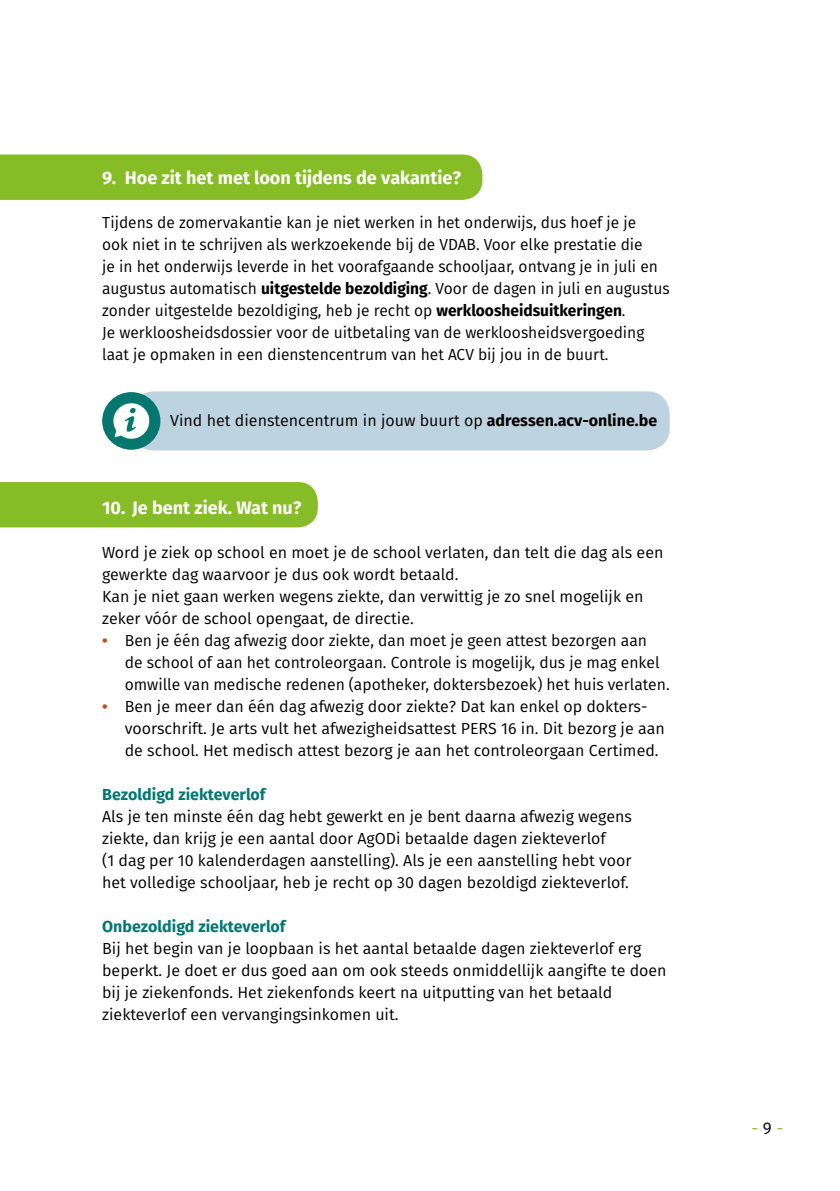
<style>
.page{position:relative;width:840px;height:1191px;background:#fff}
.page>*{position:absolute;margin:0;border:0;box-sizing:border-box;transform-origin:0 0}
.t1{font:700 18px "Fira Sans";color:#fff}
.t2{font:17px "Fira Sans";color:#86bc25}
.t3{font:16px/22px "Fira Sans";color:#000}
.t4{font:700 16px "Fira Sans";color:#007873}
.s1{font-weight:700}
.s2{font-weight:700;color:#c14d1d}
.s3{color:#000}
</style>
<div class="page">
<div style="left:131px;top:391px;width:538px;height:59px;background:#bed3e0;border-radius:23px"></div>
<div style="left:0;top:482px;width:317px;height:45px;background:#86bc25"></div>
<div style="left:0;top:154px;width:482px;height:46px;background:#86bc25"></div>
<div style="left:102px;top:392px;width:58px;height:58px;background:#05776f;border-radius:50%"></div>
<svg style="left:113px;top:403px;width:36px;height:36px"></svg>
<p class="t1" style="left:102px;top:165px;width:360px">9. Hoe zit het met loon tijdens de vakantie?</p>
<p class="t3" style="left:102px;top:211px;width:568px">Tijdens de zomervakantie kan je niet werken in het onderwijs, dus hoef je je<br>ook niet in te schrijven als werkzoekende bij de VDAB. Voor elke prestatie die<br>je in het onderwijs leverde in het voorafgaande schooljaar, ontvang je in juli en augustus automatisch <span class="s1">uitgestelde bezoldiging</span>. Voor de dagen in juli en augustus zonder uitgestelde bezoldiging, heb je recht op <span class="s1">werkloosheidsuitkeringen</span>.<br>Je werkloosheidsdossier voor de uitbetaling van de werkloosheidsvergoeding laat je opmaken in een dienstencentrum van het ACV bij jou in de buurt.</p>
<p class="t3" style="left:170px;top:409px;width:488px">Vind het dienstencentrum in jouw buurt op <span class="s1">adressen.acv-online.be</span></p>
<p class="t1" style="left:102px;top:495px;width:201px">10. Je bent ziek. Wat nu?</p>
<p class="t3" style="left:102px;top:541px;width:562px">Word je ziek op school en moet je de school verlaten, dan telt die dag als een gewerkte dag waarvoor je dus ook wordt betaald.<br>Kan je niet gaan werken wegens ziekte, dan verwittig je zo snel mogelijk en zeker vóór de school opengaat, de directie.</p>
<p class="t3" style="left:125px;top:629px;width:546px;text-indent:-23px"><span class="s2">•</span> Ben je één dag afwezig door ziekte, dan moet je geen attest bezorgen aan<br>de school of aan het controleorgaan. Controle is mogelijk, dus je mag enkel omwille van medische redenen (apotheker, doktersbezoek) het huis verlaten.</p>
<p class="t3" style="left:125px;top:695px;width:541px;text-indent:-23px"><span class="s2">•</span> Ben je meer dan één dag afwezig door ziekte? Dat kan enkel op dokters&shy;voorschrift. Je arts vult het afwezigheidsattest PERS 16 in. Dit bezorg je aan de school. Het medisch attest bezorg je aan het controleorgaan Certimed.</p>
<p class="t4" style="left:102px;top:783px;width:165px">Bezoldigd ziekteverlof</p>
<p class="t3" style="left:102px;top:805px;width:531px">Als je ten minste één dag hebt gewerkt en je bent daarna afwezig wegens ziekte, dan krijg je een aantal door AgODi betaalde dagen ziekteverlof<br>(1 dag per 10 kalenderdagen aanstelling). Als je een aanstelling hebt voor het volledige schooljaar, heb je recht op 30 dagen bezoldigd ziekteverlof.</p>
<p class="t4" style="left:102px;top:915px;width:185px">Onbezoldigd ziekteverlof</p>
<p class="t3" style="left:102px;top:937px;width:565px">Bij het begin van je loopbaan is het aantal betaalde dagen ziekteverlof erg beperkt. Je doet er dus goed aan om ook steeds onmiddellijk aangifte te doen bij je ziekenfonds. Het ziekenfonds keert na uitputting van het betaald ziekteverlof een vervangingsinkomen uit.</p>
<p class="t2" style="left:751px;top:1116px;width:33px">- <span class="s3">9</span> -</p>
</div>
